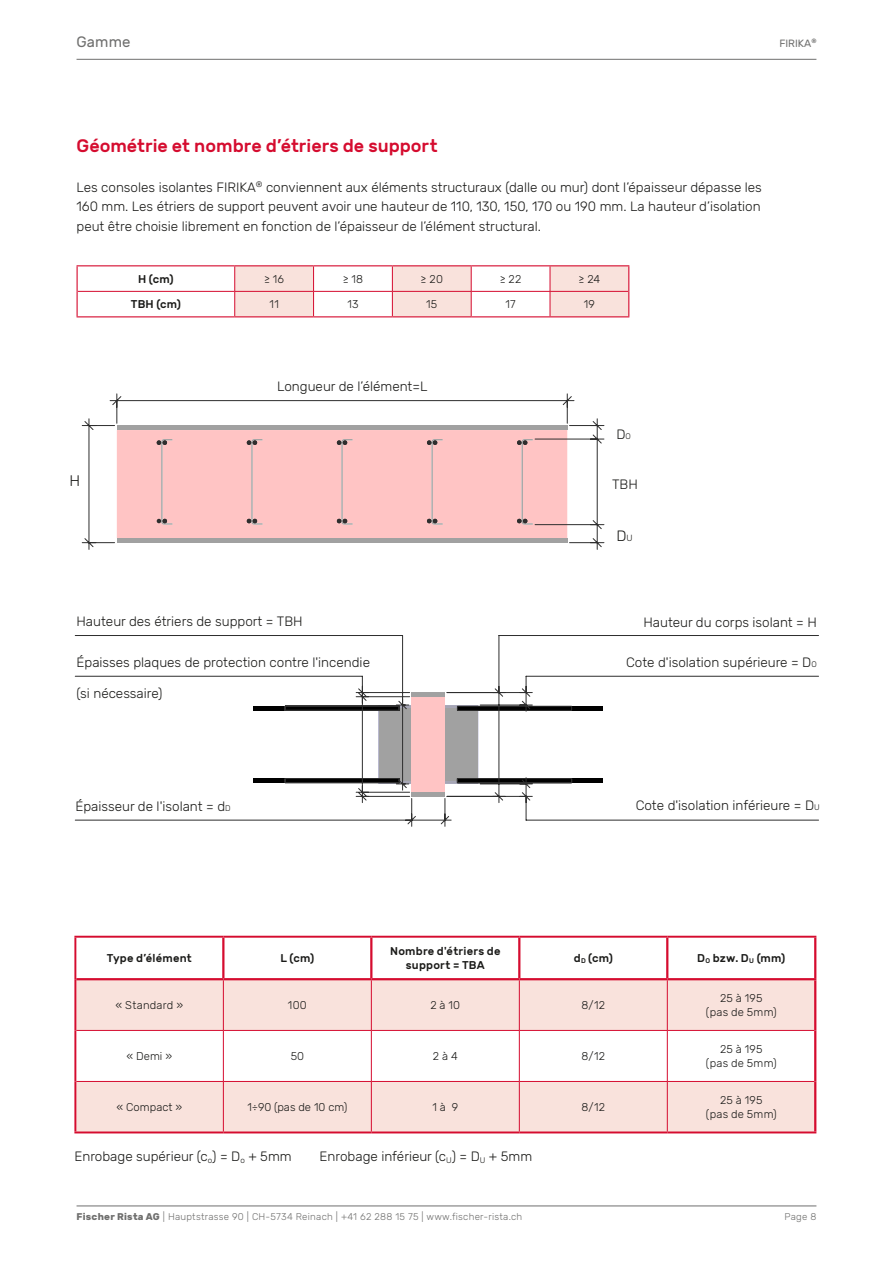
<style>
.page{position:relative;width:893px;height:1263px;background:#fff}
.page>*{position:absolute;margin:0;border:0;box-sizing:border-box;transform-origin:0 0}
.t1{font:500 18px "Rubik";color:#d50c2f}
.t2{font:300 15.3px "Rubik";color:#1a1a18}
.t3{font:15px "Rubik";letter-spacing:.005em;color:#6f6f6e}
.t4{font:300 14.85px "Rubik";color:#1a1a18}
.t5{font:300 13.5px/19.5px "Rubik";color:#1a1a18;text-align:justify}
.t6{font:300 11.25px/13.5px "Rubik";letter-spacing:.02em;color:#1a1a18;text-align:center}
.t7{font:500 11.25px/13.5px "Rubik";letter-spacing:.02em;color:#1a1a18;text-align:center}
.t8{font:300 11.25px "Rubik";color:#1a1a18}
.t9{font:10.5px "Rubik";color:#6f6f6e}
.t10{font:300 9.75px "Rubik";letter-spacing:.025em;color:#6f6f6e}
.s1{font-size:8.1px}
.s2{font-size:9px}
.s3{font-size:6.75px}
.s4{font-weight:700}
</style>
<div class="page">
<hr style="left:77px;top:1206px;width:739px;height:1px;background:#6f6f6e">
<hr style="left:77px;top:59px;width:739px;height:1px;background:#6f6f6e">
<svg style="left:74px;top:635px;width:745px;height:192px"></svg>
<svg style="left:81px;top:393px;width:524px;height:157px"></svg>
<svg style="left:337px;top:439px;width:16px;height:86px"></svg>
<svg style="left:157px;top:439px;width:15px;height:86px"></svg>
<svg style="left:247px;top:439px;width:16px;height:86px"></svg>
<svg style="left:517px;top:439px;width:16px;height:86px"></svg>
<svg style="left:427px;top:439px;width:16px;height:86px"></svg>
<hr style="left:77px;top:265px;width:158px;height:1px;background:#d50c2f">
<hr style="left:235px;top:265px;width:79px;height:1px;background:#d50c2f">
<hr style="left:314px;top:265px;width:78px;height:1px;background:#d50c2f">
<hr style="left:392px;top:265px;width:79px;height:1px;background:#d50c2f">
<hr style="left:471px;top:265px;width:79px;height:1px;background:#d50c2f">
<hr style="left:550px;top:265px;width:79px;height:1px;background:#d50c2f">
<svg style="left:77px;top:266px;width:1px;height:50px"></svg>
<hr style="left:78px;top:291px;width:157px;height:1px;background:#d50c2f">
<hr style="left:77px;top:316px;width:158px;height:1px;background:#d50c2f">
<svg style="left:234px;top:266px;width:395px;height:51px"></svg>
<hr style="left:550px;top:316px;width:79px;height:1px;background:#d50c2f">
<svg style="left:76px;top:938px;width:593px;height:143px"></svg>
<div style="left:76px;top:980px;width:738px;height:50px;background:#f9e2dc"></div>
<div style="left:76px;top:1082px;width:738px;height:49px;background:#f9e2dc"></div>
<hr style="left:74px;top:936px;width:149px;height:2px;background:#d50c2f">
<hr style="left:74px;top:938px;width:2px;height:41px;background:#d50c2f">
<hr style="left:223px;top:936px;width:148px;height:2px;background:#d50c2f">
<hr style="left:371px;top:936px;width:148px;height:2px;background:#d50c2f">
<hr style="left:519px;top:936px;width:148px;height:2px;background:#d50c2f">
<hr style="left:667px;top:936px;width:149px;height:2px;background:#d50c2f">
<hr style="left:74px;top:979px;width:2px;height:51px;background:#d50c2f">
<hr style="left:74px;top:1030px;width:2px;height:51px;background:#d50c2f">
<hr style="left:74px;top:1081px;width:2px;height:50px;background:#d50c2f">
<hr style="left:74px;top:1131px;width:149px;height:2px;background:#d50c2f">
<hr style="left:223px;top:1131px;width:148px;height:2px;background:#d50c2f">
<hr style="left:371px;top:1131px;width:148px;height:2px;background:#d50c2f">
<hr style="left:519px;top:1131px;width:148px;height:2px;background:#d50c2f">
<hr style="left:667px;top:1131px;width:149px;height:2px;background:#d50c2f">
<hr style="left:223px;top:980px;width:1px;height:50px;background:#d50c2f">
<hr style="left:371px;top:980px;width:1px;height:50px;background:#d50c2f">
<hr style="left:519px;top:980px;width:1px;height:50px;background:#d50c2f">
<hr style="left:667px;top:980px;width:1px;height:50px;background:#d50c2f">
<hr style="left:76px;top:1030px;width:147px;height:1px;background:#d50c2f">
<hr style="left:223px;top:1030px;width:148px;height:1px;background:#d50c2f">
<hr style="left:223px;top:1031px;width:1px;height:50px;background:#d50c2f">
<hr style="left:371px;top:1030px;width:148px;height:1px;background:#d50c2f">
<hr style="left:371px;top:1031px;width:1px;height:50px;background:#d50c2f">
<hr style="left:519px;top:1030px;width:148px;height:1px;background:#d50c2f">
<hr style="left:519px;top:1031px;width:1px;height:50px;background:#d50c2f">
<hr style="left:667px;top:1030px;width:147px;height:1px;background:#d50c2f">
<hr style="left:667px;top:1031px;width:1px;height:50px;background:#d50c2f">
<hr style="left:76px;top:1081px;width:147px;height:1px;background:#d50c2f">
<hr style="left:223px;top:1081px;width:148px;height:1px;background:#d50c2f">
<hr style="left:223px;top:1082px;width:1px;height:49px;background:#d50c2f">
<hr style="left:371px;top:1081px;width:148px;height:1px;background:#d50c2f">
<hr style="left:371px;top:1082px;width:1px;height:49px;background:#d50c2f">
<hr style="left:519px;top:1081px;width:148px;height:1px;background:#d50c2f">
<hr style="left:519px;top:1082px;width:1px;height:49px;background:#d50c2f">
<hr style="left:667px;top:1081px;width:147px;height:1px;background:#d50c2f">
<hr style="left:667px;top:1082px;width:1px;height:49px;background:#d50c2f">
<hr style="left:814px;top:938px;width:2px;height:40px;background:#d50c2f">
<hr style="left:814px;top:980px;width:2px;height:50px;background:#d50c2f">
<hr style="left:814px;top:1030px;width:2px;height:51px;background:#d50c2f">
<hr style="left:814px;top:1081px;width:2px;height:50px;background:#d50c2f">
<hr style="left:222px;top:938px;width:2px;height:40px;background:#d50c2f">
<hr style="left:370px;top:938px;width:2px;height:40px;background:#d50c2f">
<hr style="left:518px;top:938px;width:2px;height:40px;background:#d50c2f">
<hr style="left:666px;top:938px;width:2px;height:40px;background:#d50c2f">
<hr style="left:76px;top:978px;width:147px;height:2px;background:#d50c2f">
<hr style="left:223px;top:978px;width:148px;height:2px;background:#d50c2f">
<hr style="left:371px;top:978px;width:148px;height:2px;background:#d50c2f">
<hr style="left:519px;top:978px;width:148px;height:2px;background:#d50c2f">
<hr style="left:667px;top:978px;width:149px;height:2px;background:#d50c2f">
<div style="left:72px;top:679px;width:99px;height:27px;background:#fff"></div>
<p class="t3" style="left:77px;top:33px;width:55px">Gamme</p>
<p class="t9" style="left:779px;top:37px;width:38px">FIRIKA<sup>®</sup></p>
<h1 class="t1" style="left:77px;top:136px;width:363px">Géométrie et nombre d’étriers de support</h1>
<p class="t5" style="left:77px;top:178px;width:687px">Les consoles isolantes FIRIKA<sup>®</sup> conviennent aux éléments structuraux (dalle ou mur) dont l’épaisseur dépasse les 160 mm. Les étriers de support peuvent avoir une hauteur de 110, 130, 150, 170 ou 190 mm. La hauteur d’isolation peut être choisie librement en fonction de l’épaisseur de l’élément structural.</p>
<p class="t7" style="left:138px;top:272px;width:37px">H (cm)</p>
<p class="t6" style="left:264px;top:272px;width:22px">≥ 16</p>
<p class="t6" style="left:343px;top:272px;width:22px">≥ 18</p>
<p class="t6" style="left:421px;top:272px;width:24px">≥ 20</p>
<p class="t6" style="left:500px;top:272px;width:23px">≥ 22</p>
<p class="t6" style="left:579px;top:272px;width:23px">≥ 24</p>
<p class="t7" style="left:131px;top:298px;width:52px">TBH (cm)</p>
<p class="t6" style="left:269px;top:298px;width:11px">11</p>
<p class="t6" style="left:347px;top:298px;width:13px">13</p>
<p class="t6" style="left:426px;top:298px;width:13px">15</p>
<p class="t6" style="left:505px;top:298px;width:12px">17</p>
<p class="t6" style="left:584px;top:298px;width:13px">19</p>
<p class="t5" style="left:277px;top:377px;width:152px">Longueur de l’élément=L</p>
<p class="t5" style="left:616px;top:425px;width:16px">D<span class="s1">O</span></p>
<p class="t2" style="left:69px;top:472px;width:12px">H</p>
<p class="t5" style="left:612px;top:475px;width:27px">TBH</p>
<p class="t4" style="left:616px;top:527px;width:18px">D<span class="s2">U</span></p>
<p class="t5" style="left:77px;top:612px;width:228px">Hauteur des étriers de support = TBH</p>
<p class="t5" style="left:643px;top:613px;width:175px">Hauteur du corps isolant = H</p>
<p class="t5" style="left:626px;top:653px;width:192px">Cote d'isolation supérieure = D<span class="s1">O</span></p>
<p class="t5" style="left:77px;top:653px;width:295px">Épaisses plaques de protection contre l'incendie</p>
<p class="t5" style="left:77px;top:684px;width:87px">(si nécessaire)</p>
<p class="t5" style="left:75px;top:797px;width:157px">Épaisseur de l'isolant = d<span class="s1">D</span></p>
<p class="t5" style="left:636px;top:796px;width:186px">Cote d'isolation inférieure = D<span class="s1">U</span></p>
<p class="t7" style="left:107px;top:952px;width:86px">Type d’élément</p>
<p class="t7" style="left:280px;top:952px;width:35px">L (cm)</p>
<p class="t7" style="left:390px;top:945px;width:112px">Nombre d'étriers de support = TBA</p>
<p class="t7" style="left:574px;top:952px;width:41px">d<span class="s3">D</span> (cm)</p>
<p class="t7" style="left:697px;top:952px;width:89px">D<span class="s3">O</span> bzw. D<span class="s3">U</span> (mm)</p>
<p class="t6" style="left:116px;top:999px;width:69px">« Standard »</p>
<p class="t6" style="left:288px;top:999px;width:20px">100</p>
<p class="t6" style="left:430px;top:999px;width:31px">2 à 10</p>
<p class="t6" style="left:582px;top:999px;width:25px">8/12</p>
<p class="t6" style="left:706px;top:992px;width:73px">25 à 195<br>(pas de 5mm)</p>
<p class="t6" style="left:127px;top:1050px;width:47px">« Demi »</p>
<p class="t6" style="left:291px;top:1050px;width:15px">50</p>
<p class="t6" style="left:433px;top:1050px;width:26px">2 à 4</p>
<p class="t6" style="left:582px;top:1050px;width:25px">8/12</p>
<p class="t6" style="left:706px;top:1043px;width:73px">25 à 195<br>(pas de 5mm)</p>
<p class="t8" style="left:117px;top:1101px;width:67px">« Compact »</p>
<p class="t8" style="left:247px;top:1101px;width:102px">1÷90 (pas de 10 cm)</p>
<p class="t6" style="left:432px;top:1101px;width:27px">1 à 9</p>
<p class="t6" style="left:582px;top:1101px;width:25px">8/12</p>
<p class="t6" style="left:706px;top:1094px;width:73px">25 à 195<br>(pas de 5mm)</p>
<p class="t5" style="left:74px;top:1147px;width:219px">Enrobage supérieur (c<sub>o</sub>) = D<sub>o</sub> + 5mm</p>
<p class="t5" style="left:320px;top:1147px;width:214px">Enrobage inférieur (c<sub>U</sub>) = D<sub>U</sub> + 5mm</p>
<p class="t10" style="left:77px;top:1211px;width:447px"><span class="s4">Fischer Rista AG</span> | Hauptstrasse 90 | CH-5734 Reinach | +41 62 288 15 75 | www.fischer-rista.ch</p>
<p class="t10" style="left:784px;top:1211px;width:33px">Page 8</p>
</div>
